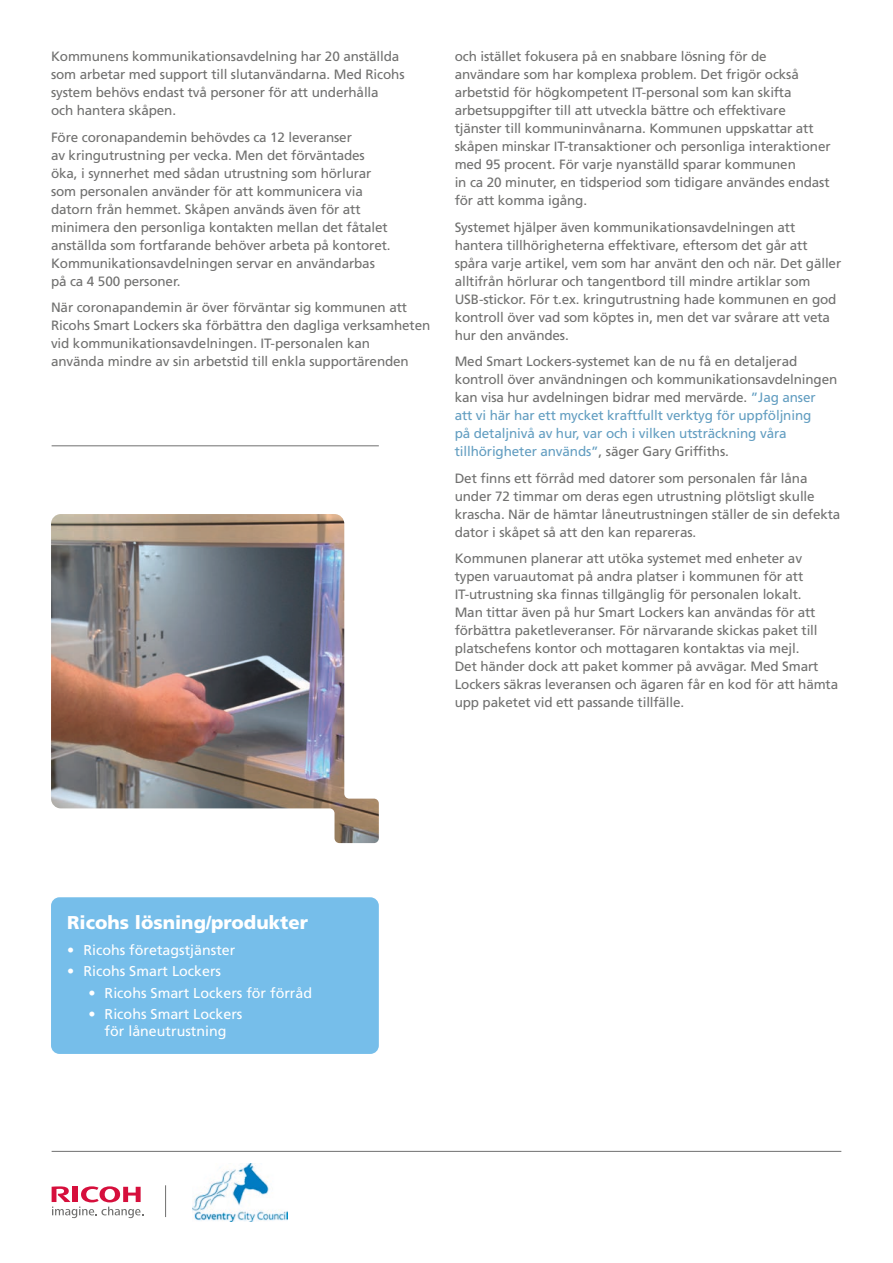
<style>
.page{position:relative;width:893px;height:1263px;background:#fff}
.page>*{position:absolute;margin:0;border:0;box-sizing:border-box;transform-origin:0 0}
.Box_titulek{font:900 18.6px "Frutiger LT Pro";color:#fff}
.t1{font:14.25px/17.2px "Frutiger LT Pro";color:#fff;text-align:center}
.Text_base{font:13.5px/18px "Frutiger LT Pro";letter-spacing:-.01em;color:#70706f}
.s1{color:#639ec1}
</style>
<div class="page">
<svg style="left:52px;top:1186px;width:91px;height:32px"></svg>
<hr style="left:52px;top:1151px;width:789px;height:1px;background:#70706f">
<img style="left:51px;top:514px;width:328px;height:329px">
<hr style="left:165px;top:1185px;width:1px;height:32px;background:#70706f">
<img style="left:192px;top:1164px;width:95px;height:57px">
<div style="left:51px;top:897px;width:328px;height:157px;background:#76beea;border-radius:9px"></div>
<hr style="left:52px;top:445px;width:327px;height:1px;background:#70706f">
<p class="Text_base" style="left:51px;top:48px;width:355px">Kommunens kommunikationsavdelning har 20 anställda som arbetar med support till slutanvändarna. Med Ricohs system behövs endast två personer för att underhålla<br>och hantera skåpen.</p>
<p class="Text_base" style="left:51px;top:128px;width:341px">Före coronapandemin behövdes ca 12 leveranser<br>av kringutrustning per vecka. Men det förväntades öka, i synnerhet med sådan utrustning som hörlurar som personalen använder för att kommunicera via datorn från hemmet. Skåpen används även för att minimera den personliga kontakten mellan det fåtalet anställda som fortfarande behöver arbeta på kontoret.<br>Kommunikationsavdelningen servar en användarbas på ca 4 500 personer.</p>
<p class="Text_base" style="left:51px;top:299px;width:381px">När coronapandemin är över förväntar sig kommunen att Ricohs Smart Lockers ska förbättra den dagliga verksamheten vid kommunikationsavdelningen. IT-personalen kan<br>använda mindre av sin arbetstid till enkla supportärenden</p>
<p class="Text_base" style="left:455px;top:48px;width:377px">och istället fokusera på en snabbare lösning för de användare som har komplexa problem. Det frigör också arbetstid för högkompetent IT-personal som kan skifta arbetsuppgifter till att utveckla bättre och effektivare tjänster till kommuninvånarna. Kommunen uppskattar att skåpen minskar IT-transaktioner och personliga interaktioner med 95 procent. För varje nyanställd sparar kommunen<br>in ca 20 minuter, en tidsperiod som tidigare användes endast för att komma igång.</p>
<p class="Text_base" style="left:455px;top:218px;width:388px">Systemet hjälper även kommunikationsavdelningen att hantera tillhörigheterna effektivare, eftersom det går att spåra varje artikel, vem som har använt den och när. Det gäller alltifrån hörlurar och tangentbord till mindre artiklar som USB-stickor. För t.ex. kringutrustning hade kommunen en god kontroll över vad som köptes in, men det var svårare att veta hur den användes.</p>
<p class="Text_base" style="left:455px;top:353px;width:384px">Med Smart Lockers-systemet kan de nu få en detaljerad kontroll över användningen och kommunikationsavdelningen kan visa hur avdelningen bidrar med mervärde. <span class="s1">”Jag anser<br>att vi här har ett mycket kraftfullt verktyg för uppföljning<br>på detaljnivå av hur, var och i vilken utsträckning våra tillhörigheter används”</span>, säger Gary Griffiths.</p>
<p class="Text_base" style="left:455px;top:469px;width:387px">Det finns ett förråd med datorer som personalen får låna under 72 timmar om deras egen utrustning plötsligt skulle krascha. När de hämtar låneutrustningen ställer de sin defekta dator i skåpet så att den kan repareras.</p>
<p class="Text_base" style="left:455px;top:550px;width:385px">Kommunen planerar att utöka systemet med enheter av typen varuautomat på andra platser i kommunen för att IT-utrustning ska finnas tillgänglig för personalen lokalt.<br>Man tittar även på hur Smart Lockers kan användas för att förbättra paketleveranser. För närvarande skickas paket till platschefens kontor och mottagaren kontaktas via mejl.<br>Det händer dock att paket kommer på avvägar. Med Smart Lockers säkras leveransen och ägaren får en kod för att hämta upp paketet vid ett passande tillfälle.</p>
<p class="Box_titulek" style="left:67px;top:911px;width:242px">Ricohs lösning/produkter</p>
<p class="t1" style="left:67px;top:941px;width:170px">• Ricohs företagstjänster</p>
<p class="t1" style="left:67px;top:963px;width:155px">• Ricohs Smart Lockers</p>
<p class="t1" style="left:88px;top:984px;width:225px">• Ricohs Smart Lockers för förråd</p>
<p class="t1" style="left:88px;top:1006px;width:155px">• Ricohs Smart Lockers för låneutrustning</p>
</div>
